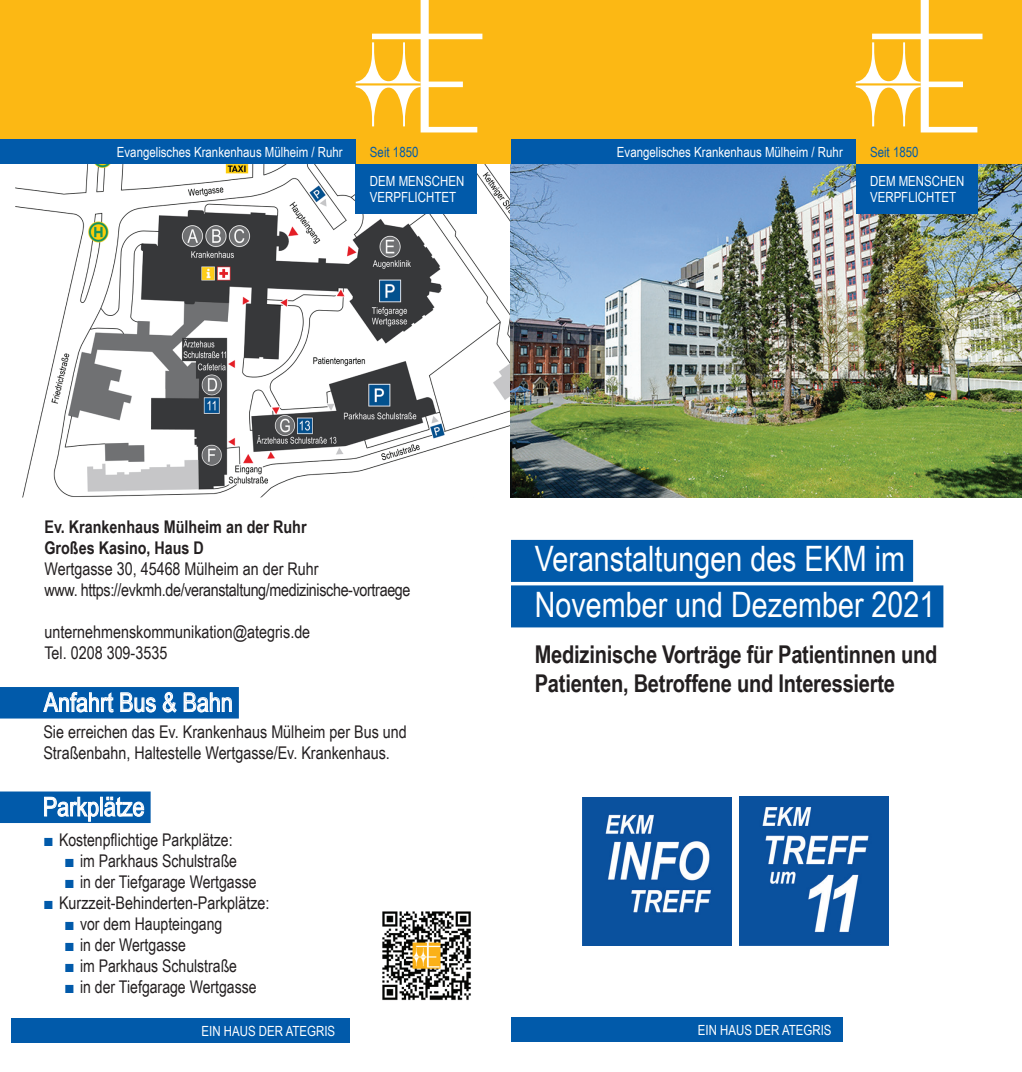
<style>
.page{position:relative;width:1022px;height:1072px;background:#fff}
.page>*{position:absolute;margin:0;border:0;box-sizing:border-box;transform-origin:0 0}
.t1{font:35px/45.5px "Arial Narrow";color:#fff}
.t2{font:26.25px "Arial Narrow";color:#fff}
.t3{font:700 24.5px/29.4px "Arial Narrow";letter-spacing:-.01em;color:#231f20}
.t4{font:17.5px/21px "Arial Narrow";color:#231f20}
.t5{font:17.5px/21px "Arial Narrow";letter-spacing:-.02em;color:#231f20}
.t6{font:700 17.5px/21px "Arial Narrow";color:#231f20}
.t7{font:14px/16.8px "Arial Narrow";color:#fff}
.t8{font:14px "Arial Narrow";color:#015aaa}
.s1{color:#015aaa}
</style>
<div class="page">
<img style="left:15px;top:164px;width:496px;height:333px">
<img style="left:511px;top:164px;width:511px;height:333px">
<div style="left:0;top:0;width:511px;height:164px;background:#fcb814"></div>
<div style="left:356px;top:164px;width:121px;height:49px;background:#015aaa"></div>
<div style="left:0;top:139px;width:356px;height:25px;background:#015aaa"></div>
<svg style="left:356px;top:0;width:126px;height:132px"></svg>
<div style="left:511px;top:0;width:511px;height:164px;background:#fcb814"></div>
<div style="left:856px;top:164px;width:121px;height:49px;background:#015aaa"></div>
<div style="left:511px;top:139px;width:345px;height:25px;background:#015aaa"></div>
<svg style="left:856px;top:0;width:126px;height:132px"></svg>
<div style="left:511px;top:1017px;width:332px;height:25px;background:#015aaa"></div>
<div style="left:511px;top:540px;width:402px;height:42px;background:#015aaa"></div>
<div style="left:511px;top:585px;width:432px;height:42px;background:#015aaa"></div>
<div style="left:0;top:687px;width:239px;height:31px;background:#015aaa"></div>
<svg style="left:43px;top:691px;width:71px;height:21px"></svg>
<svg style="left:120px;top:692px;width:36px;height:20px"></svg>
<svg style="left:162px;top:691px;width:15px;height:22px"></svg>
<svg style="left:183px;top:692px;width:49px;height:20px"></svg>
<div style="left:0;top:791px;width:151px;height:32px;background:#015aaa"></div>
<svg style="left:44px;top:796px;width:101px;height:26px"></svg>
<img style="left:382px;top:911px;width:89px;height:90px">
<div style="left:11px;top:1017px;width:338px;height:25px;background:#015aaa"></div>
<img style="left:582px;top:797px;width:149px;height:148px">
<img style="left:740px;top:797px;width:148px;height:148px">
<p class="t7" style="left:117px;top:143px;width:228px">Evangelisches Krankenhaus Mülheim / Ruhr</p>
<p class="t8" style="left:370px;top:141px;width:50px">Seit 1850</p>
<p class="t7" style="left:370px;top:172px;width:96px">dem Menschen verpflichtet</p>
<p class="t7" style="left:617px;top:143px;width:228px">Evangelisches Krankenhaus Mülheim / Ruhr</p>
<p class="t8" style="left:870px;top:141px;width:50px">Seit 1850</p>
<p class="t7" style="left:870px;top:172px;width:96px">dem Menschen verpflichtet</p>
<p class="t6" style="left:44px;top:515px;width:264px">Ev. Krankenhaus Mülheim an der Ruhr<br>Großes Kasino, Haus D</p>
<p class="t5" style="left:44px;top:557px;width:368px">Wertgasse 30, 45468 Mülheim an der Ruhr<br>www. https://evkmh.de/veranstaltung/medizinische-vortraege</p>
<p class="t4" style="left:44px;top:620px;width:267px">unternehmenskommunikation@ategris.de<br>Tel. 0208 309-3535</p>
<h2 class="t2" style="left:44px;top:683px;width:191px">Anfahrt Bus &amp; Bahn</h2>
<p class="t4" style="left:43px;top:721px;width:365px">Sie erreichen das Ev. Krankenhaus Mülheim per Bus und<br>Straßenbahn, Haltestelle Wertgasse/Ev. Krankenhaus.</p>
<h2 class="t2" style="left:43px;top:787px;width:103px">Parkplätze</h2>
<p class="t4" style="left:44px;top:829px;width:190px"><span class="s1">■</span> Kostenpflichtige Parkplätze:</p>
<p class="t4" style="left:65px;top:850px;width:173px"><span class="s1">■</span> im Parkhaus Schulstraße</p>
<p class="t4" style="left:65px;top:871px;width:193px"><span class="s1">■</span> in der Tiefgarage Wertgasse</p>
<p class="t4" style="left:44px;top:892px;width:227px"><span class="s1">■</span> Kurzzeit-Behinderten-Parkplätze:</p>
<p class="t4" style="left:65px;top:913px;width:158px"><span class="s1">■</span> vor dem Haupteingang</p>
<p class="t4" style="left:65px;top:934px;width:122px"><span class="s1">■</span> in der Wertgasse</p>
<p class="t4" style="left:65px;top:955px;width:173px"><span class="s1">■</span> im Parkhaus Schulstraße</p>
<p class="t4" style="left:65px;top:976px;width:193px"><span class="s1">■</span> in der Tiefgarage Wertgasse</p>
<p class="t7" style="left:201px;top:1021px;width:135px">Ein Haus der Ategris</p>
<h1 class="t1" style="left:535px;top:535px;width:402px">Veranstaltungen des EKM im<br>November und Dezember 2021</h1>
<h3 class="t3" style="left:535px;top:638px;width:404px">Medizinische Vorträge für Patientinnen und<br>Patienten, Betroffene und Interessierte</h3>
<p class="t7" style="left:698px;top:1021px;width:135px">Ein Haus der Ategris</p>
</div>
